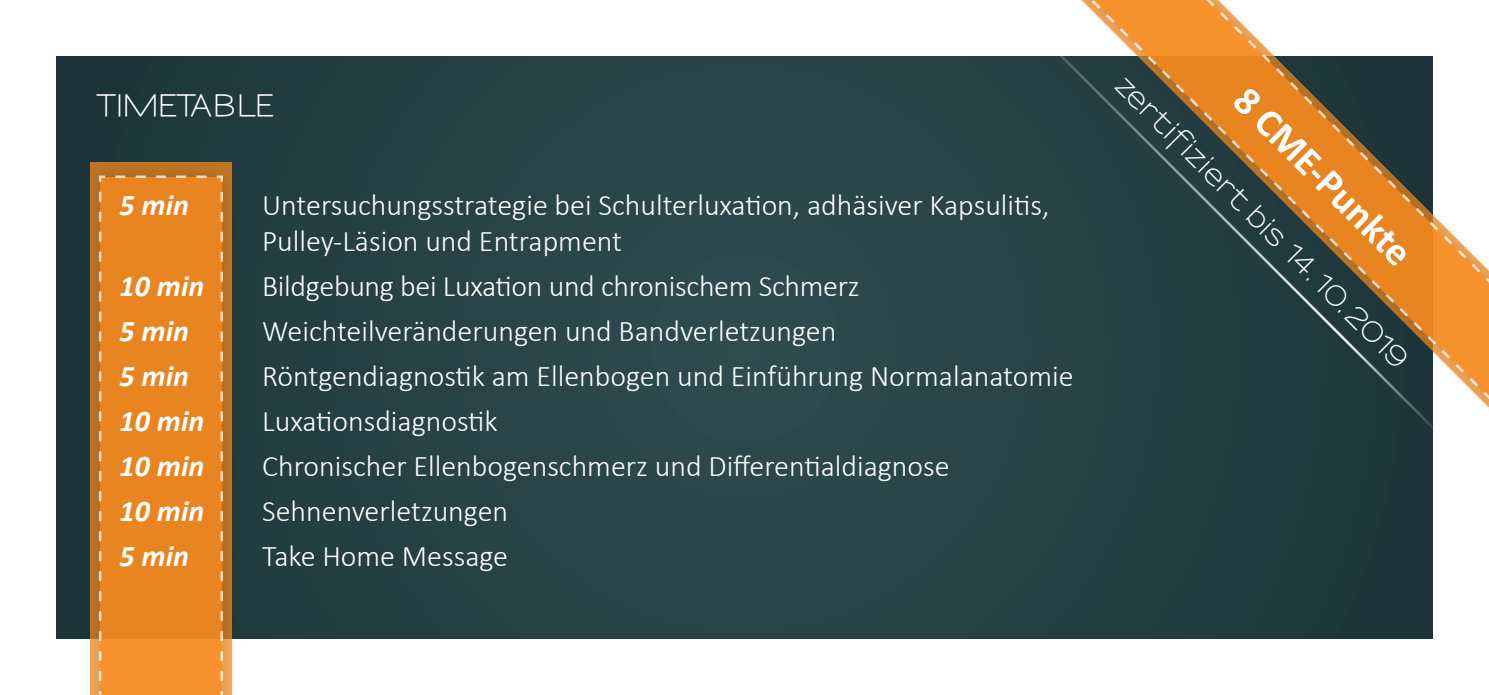
<style>
.page{position:relative;width:1489px;height:695px;background:#fff}
.page>*{position:absolute;margin:0;border:0;box-sizing:border-box;transform-origin:0 0}
.t1{font:700 40px "Calibri";color:#fff}
.t2{font:300 30px/36px "Calibri";color:#fff}
.t3{font:italic 700 30px "Calibri";color:#fff}
.t4{font:600 30px "Sansumi";letter-spacing:-.08em;color:#fff}
.t5{font:600 27.5px "Sansumi";color:#fff}
</style>
<div class="page">
<div style="left:57px;top:57px;width:1375px;height:581px;background:#284247"></div>
<div style="left:84px;top:160px;width:154px;height:534px;background:#231f20;opacity:.25"></div>
<svg style="left:98px;top:174px;width:126px;height:520px;background:#e88826"></svg>
<div style="left:1066px;top:0;width:422px;height:509px;background:#231f20;opacity:.25"></div>
<svg style="left:1078px;top:475px;width:410px;height:22px"></svg>
<svg style="left:995px;top:0;width:493px;height:475px"></svg>
<p class="t4" style="left:96px;top:90px;width:181px">TIMETABLE</p>
<p class="t3" style="left:120px;top:183px;width:71px">5 min</p>
<p class="t2" style="left:262px;top:186px;width:788px">Untersuchungsstrategie bei Schulterluxation, adhäsiver Kapsulitis,<br>Pulley-Läsion und Entrapment</p>
<p class="t3" style="left:120px;top:264px;width:86px">10 min</p>
<p class="t2" style="left:262px;top:267px;width:599px">Bildgebung bei Luxation und chronischem Schmerz</p>
<p class="t3" style="left:120px;top:309px;width:71px">5 min</p>
<p class="t2" style="left:262px;top:312px;width:575px">Weichteilveränderungen und Bandverletzungen</p>
<p class="t3" style="left:120px;top:354px;width:71px">5 min</p>
<p class="t2" style="left:262px;top:357px;width:812px">Röntgendiagnostik am Ellenbogen und Einführung Normalanatomie</p>
<p class="t3" style="left:120px;top:399px;width:86px">10 min</p>
<p class="t2" style="left:262px;top:402px;width:237px">Luxationsdiagnostik</p>
<p class="t3" style="left:120px;top:444px;width:86px">10 min</p>
<p class="t2" style="left:262px;top:447px;width:689px">Chronischer Ellenbogenschmerz und Differentialdiagnose</p>
<p class="t3" style="left:120px;top:489px;width:86px">10 min</p>
<p class="t2" style="left:262px;top:492px;width:247px">Sehnenverletzungen</p>
<p class="t3" style="left:120px;top:534px;width:71px">5 min</p>
<p class="t2" style="left:262px;top:537px;width:247px">Take Home Message</p>
<p class="t5" style="left:1130px;top:70px;width:402px;rotate:45deg">zertifiziert bis 14.10.2019</p>
<h1 class="t1" style="left:1260px;top:74px;width:235px;rotate:45deg">8 CME-Punkte</h1>
</div>
